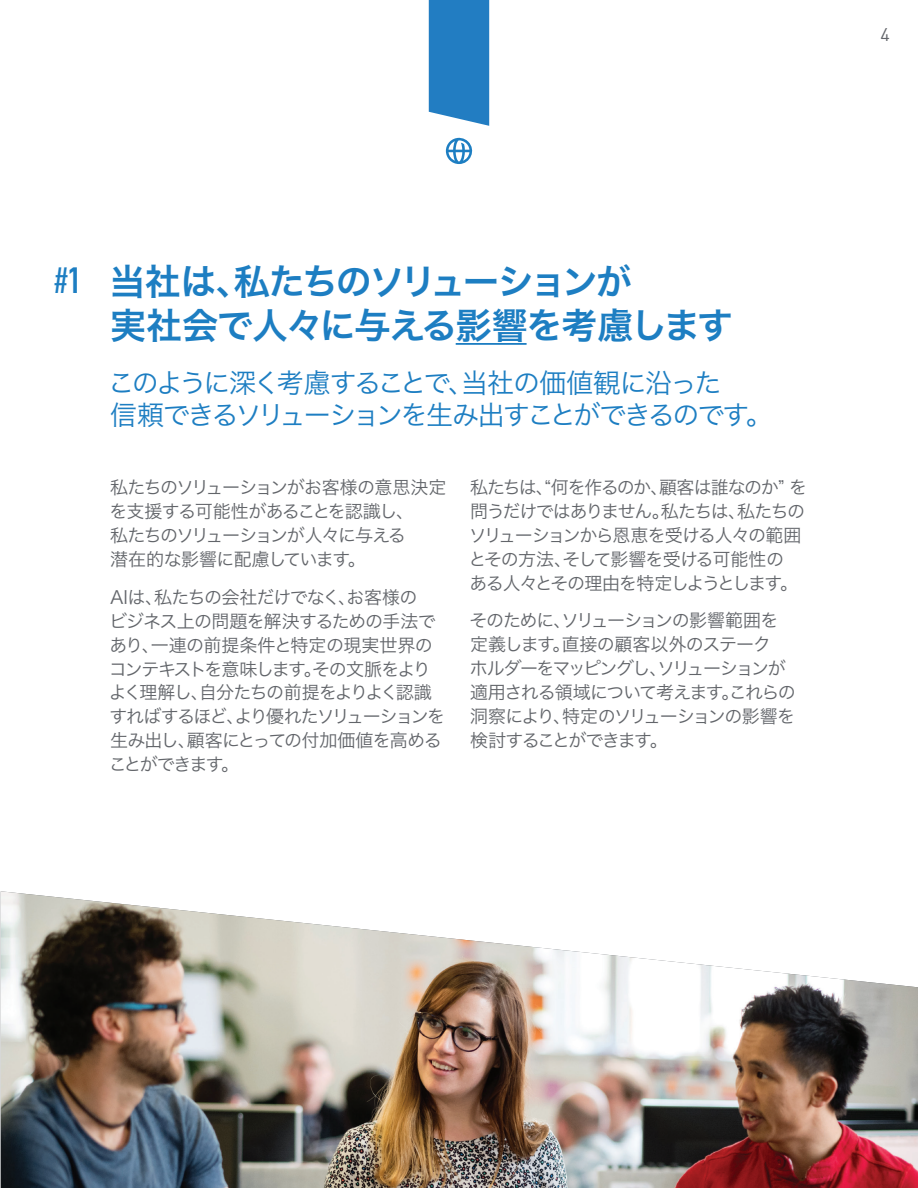
<style>
.page{position:relative;width:918px;height:1188px;background:#fff}
.page>*{position:absolute;margin:0;border:0;box-sizing:border-box;transform-origin:0 0}
.t1{font:36px/43.2px "Hiragino Sans W6";letter-spacing:-.045em;color:#1d7ec2}
.t2{font:700 36px "DIN Condensed";color:#1d7ec2}
.t3{font:27px/32.4px "Hiragino Sans W3";letter-spacing:-.085em;color:#1d7ec2}
.t4{font:18px/24px "Hiragino Sans W3";letter-spacing:-.07em;color:#62656a}
.t5{font:18px "DIN";color:#62656a}
</style>
<div class="page">
<img style="left:1px;top:891px;width:917px;height:297px">
<hr style="left:456px;top:343px;width:71px;height:2px;background:#1d7ec2">
<svg style="left:446px;top:138px;width:26px;height:26px"></svg>
<div style="left:429px;top:0;width:60px;height:126px;background:#227dc2"></div>
<p class="t5" style="left:881px;top:23px;width:11px">4</p>
<h1 class="t2" style="left:55px;top:256px;width:28px">#1</h1>
<h1 class="t1" style="left:110px;top:259px;width:625px">当社は、私たちのソリューションが<br>実社会で人々に与える影響を考慮します</h1>
<h2 class="t3" style="left:108px;top:364px;width:666px">このように深く考慮することで、当社の価値観に沿った<br>信頼できるソリューションを生み出すことができるのです。</h2>
<p class="t4" style="left:109px;top:474px;width:339px">私たちのソリューションがお客様の意思決定を支援する可能性があることを認識し、<br>私たちのソリューションが人々に与える<br>潜在的な影響に配慮しています。</p>
<p class="t4" style="left:109px;top:583px;width:338px">AIは、私たちの会社だけでなく、お客様の<br>ビジネス上の問題を解決するための手法であり、一連の前提条件と特定の現実世界のコンテキストを意味します。その文脈をよりよく理解し、自分たちの前提をよりよく認識すればするほど、より優れたソリューションを生み出し、顧客にとっての付加価値を高めることができます。</p>
<p class="t4" style="left:469px;top:474px;width:340px">私たちは、“何を作るのか、顧客は誰なのか” を問うだけではありません。私たちは、私たちのソリューションから恩恵を受ける人々の範囲とその方法、そして影響を受ける可能性の<br>ある人々とその理由を特定しようとします。</p>
<p class="t4" style="left:470px;top:607px;width:328px">そのために、ソリューションの影響範囲を定義します。直接の顧客以外のステーク<br>ホルダーをマッピングし、ソリューションが適用される領域について考えます。これらの洞察により、特定のソリューションの影響を検討することができます。</p>
</div>
